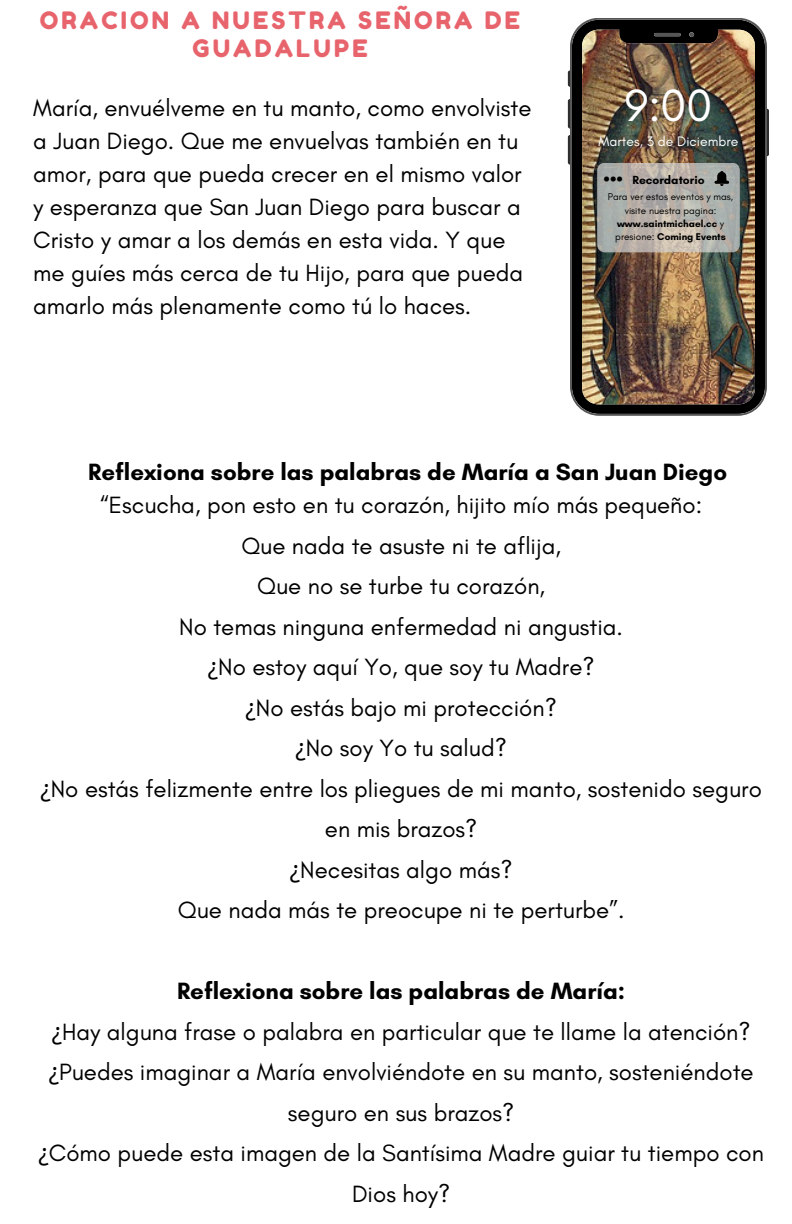
<style>
.page{position:relative;width:792px;height:1224px;background:#fff}
.page>*{position:absolute;margin:0;border:0;box-sizing:border-box;transform-origin:0 0}
.t1{font:46px "Glacial Indifference";color:#fff}
.t2{font:24px/40.4px "Glacial Indifference";color:#000;text-align:center}
.t3{font:700 24px "Glacial Indifference";color:#000}
.t4{font:24px/28.4px "Fredoka One";letter-spacing:.13em;color:#e8646d;text-align:center}
.t5{font:700 20px "Glacial Indifference";color:#000}
.t6{font:14px "Glacial Indifference";color:#fff}
.t7{font:700 12px "Glacial Indifference";color:#000}
.t8{font:10px/13.4px "Glacial Indifference";color:#000;text-align:center}
.s1{font-weight:700}
.s2{font-family:"Noto Sans"}
</style>
<div class="page">
<svg style="left:568px;top:70px;width:2px;height:17px"></svg>
<svg style="left:568px;top:99px;width:2px;height:30px"></svg>
<svg style="left:568px;top:135px;width:2px;height:30px"></svg>
<svg style="left:767px;top:109px;width:2px;height:47px"></svg>
<img style="left:570px;top:18px;width:197px;height:398px">
<svg style="left:597px;top:163px;width:143px;height:89px"></svg>
<h6 class="t4" style="left:40px;top:6px;width:482px">ORACION A NUESTRA SEÑORA DE<br>GUADALUPE</h6>
<p class="t2" style="left:33px;top:91px;width:500px;line-height:33px;text-align:left">María, envuélveme en tu manto, como envolviste a Juan Diego. Que me envuelvas también en tu amor, para que pueda crecer en el mismo valor y esperanza que San Juan Diego para buscar a Cristo y amar a los demás en esta vida. Y que me guíes más cerca de tu Hijo, para que pueda amarlo más plenamente como tú lo haces.</p>
<h4 class="t1" style="left:625px;top:77px;width:89px">9:00</h4>
<p class="t6" style="left:599px;top:132px;width:141px">Martes, 3 de Diciembre</p>
<h5 class="t5" style="left:604px;top:167px;width:20px">•••</h5>
<h1 class="t7" style="left:632px;top:173px;width:74px">Recordatorio</h1>
<p class="t8" style="left:608px;top:190px;width:127px">Para ver estos eventos y mas, visite nuestra pagina: <span class="s1">www.saintmichael.cc</span> y presione: <span class="s1">Coming Events</span></p>
<p class="t3" style="left:88px;top:457px;width:640px">Reflexiona sobre las palabras de María a San Juan Diego</p>
<h3 class="t2" style="left:40px;top:485px;width:723px">“Escucha, pon esto en tu corazón, hijito mío más pequeño:<br>Que nada te asuste ni te aflija,<br>Que no se turbe tu corazón,<br>No temas ninguna enfermedad ni angustia.<br><span class="s2">¿</span>No estoy aquí Yo, que soy tu Madre?<br><span class="s2">¿</span>No estás bajo mi protección?<br><span class="s2">¿</span>No soy Yo tu salud?<br><span class="s2">¿</span>No estás felizmente entre los pliegues de mi manto, sostenido seguro en mis brazos?<br><span class="s2">¿</span>Necesitas algo más?<br>Que nada más te preocupe ni te perturbe”.</h3>
<h4 class="t2" style="left:38px;top:971px;width:727px"><span class="s1">Reflexiona sobre las palabras de María:<br></span><span class="s2">¿</span>Hay alguna frase o palabra en particular que te llame la atención? <span class="s2">¿</span>Puedes imaginar a María envolviéndote en su manto, sosteniéndote seguro en sus brazos?<br><span class="s2">¿</span>Cómo puede esta imagen de la Santísima Madre guiar tu tiempo con Dios hoy?</h4>
</div>
